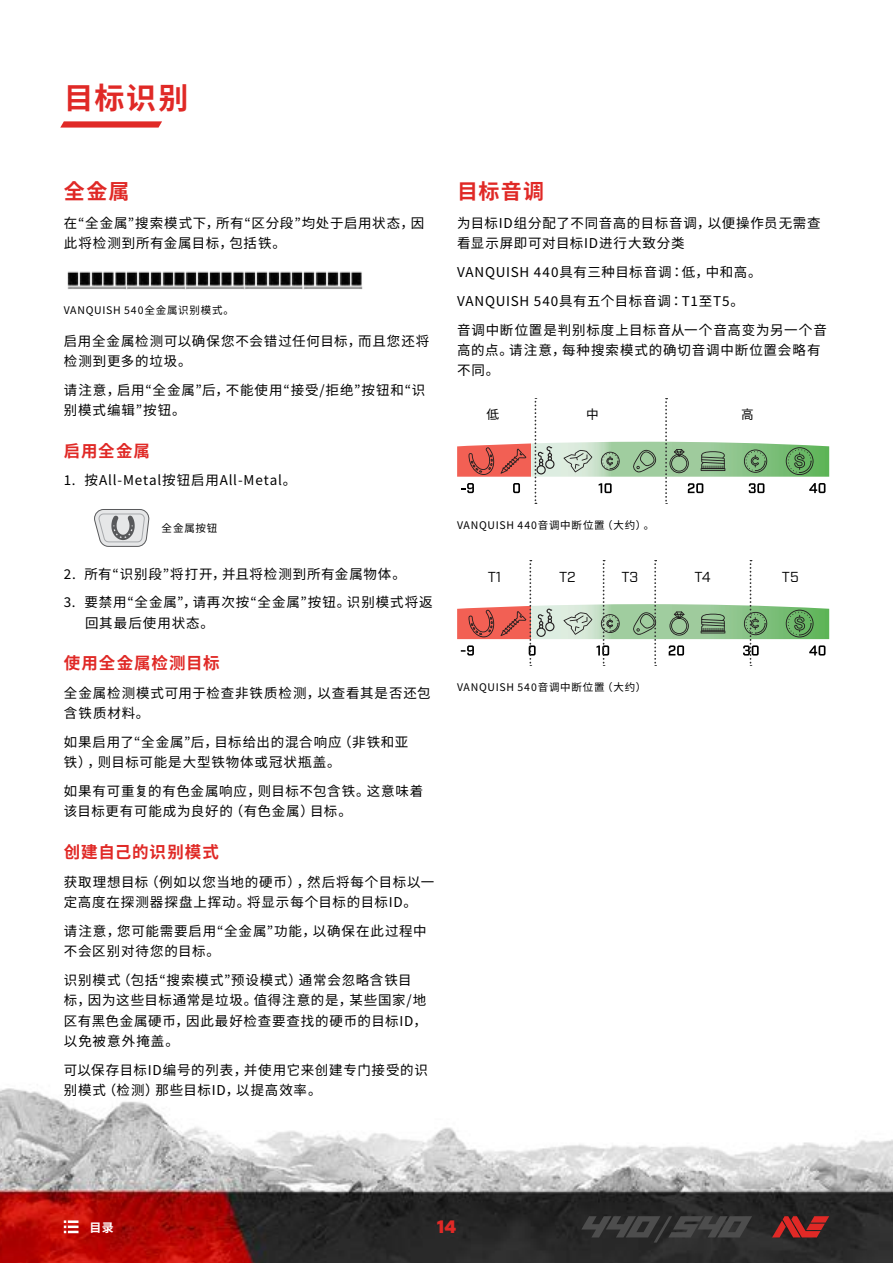
<style>
.page{position:relative;width:893px;height:1263px;background:#fff}
.page>*{position:absolute;margin:0;border:0;box-sizing:border-box;transform-origin:0 0}
.t1{font:700 30px "Source Han Sans";color:#e02926}
.t2{font:700 21px "Source Han Sans";letter-spacing:.06em;color:#e02926}
.t3{font:900 18px "Industry";color:#e02926}
.t4{font:700 16.5px "Source Han Sans";letter-spacing:.055em;color:#e02926}
.t5{font:14.4px "Industry";letter-spacing:-.01em;color:#000}
.t6{font:13.5px/20.2px "Source Han Sans";letter-spacing:.06em;color:#000}
.t7{font:13.5px/20.2px "Source Han Sans";letter-spacing:.08em;color:#000}
.t8{font:12.6px "Source Han Sans";color:#000}
.t9{font:700 12px "Source Han Sans";color:#fff}
.t10{font:10.5px "Source Han Sans";letter-spacing:.07em;color:#000}
</style>
<div class="page">
<img style="left:0;top:289px;width:893px;height:974px">
<svg style="left:64px;top:1220px;width:15px;height:13px"></svg>
<svg style="left:60px;top:121px;width:102px;height:7px"></svg>
<svg style="left:581px;top:1216px;width:171px;height:26px;background:#3a3a3a"></svg>
<svg style="left:772px;top:1216px;width:57px;height:21px"></svg>
<img style="left:67px;top:271px;width:8px;height:18px">
<img style="left:355px;top:271px;width:8px;height:18px">
<img style="left:75px;top:271px;width:59px;height:18px">
<img style="left:134px;top:271px;width:58px;height:18px">
<img style="left:192px;top:271px;width:163px;height:18px">
<svg style="left:94px;top:509px;width:56px;height:38px;background:#c8c9cb"></svg>
<svg style="left:461px;top:483px;width:13px;height:10px"></svg>
<svg style="left:457px;top:442px;width:44px;height:35px"></svg>
<svg style="left:468px;top:447px;width:26px;height:29px"></svg>
<svg style="left:501px;top:398px;width:328px;height:106px"></svg>
<div style="left:457px;top:604px;width:74px;height:35px;background:#f26054"></div>
<svg style="left:461px;top:560px;width:368px;height:106px"></svg>
<h1 class="t1" style="left:64px;top:81px;width:126px">目标识别</h1>
<h2 class="t2" style="left:64px;top:180px;width:67px">全金属</h2>
<p class="t6" style="left:64px;top:213px;width:362px">在“全金属”搜索模式下，所有“区分段”均处于启用状态，因此将检测到所有金属目标，包括铁。</p>
<p class="t10" style="left:64px;top:305px;width:172px">VANQUISH 540全金属识别模式。</p>
<p class="t6" style="left:64px;top:331px;width:367px">启用全金属检测可以确保您不会错过任何目标，而且您还将检测到更多的垃圾。</p>
<p class="t7" style="left:64px;top:380px;width:363px">请注意，启用“全金属”后，不能使用“接受/拒绝”按钮和“识别模式编辑”按钮。</p>
<p class="t4" style="left:64px;top:441px;width:88px">启用全金属</p>
<p class="t6" style="left:64px;top:471px;width:234px">1. 按All-Metal按钮启用All-Metal。</p>
<p class="t10" style="left:162px;top:522px;width:57px">全金属按钮</p>
<p class="t6" style="left:64px;top:564px;width:344px">2. 所有“识别段”将打开，并且将检测到所有金属物体。</p>
<p class="t6" style="left:85px;top:593px;width:349px;text-indent:-21px">3. 要禁用“全金属”，请再次按“全金属”按钮。识别模式将返回其最后使用状态。</p>
<p class="t4" style="left:64px;top:654px;width:157px">使用全金属检测目标</p>
<p class="t6" style="left:64px;top:683px;width:369px">全金属检测模式可用于检查非铁质检测，以查看其是否还包含铁质材料。</p>
<p class="t6" style="left:64px;top:732px;width:346px">如果启用了“全金属”后，目标给出的混合响应（非铁和亚铁），则目标可能是大型铁物体或冠状瓶盖。</p>
<p class="t6" style="left:64px;top:781px;width:361px">如果有可重复的有色金属响应，则目标不包含铁。这意味着该目标更有可能成为良好的（有色金属）目标。</p>
<p class="t4" style="left:64px;top:843px;width:157px">创建自己的识别模式</p>
<p class="t6" style="left:64px;top:872px;width:372px">获取理想目标（例如以您当地的硬币），然后将每个目标以一定高度在探测器探盘上挥动。将显示每个目标的目标ID。</p>
<p class="t6" style="left:64px;top:921px;width:365px">请注意，您可能需要启用“全金属”功能，以确保在此过程中不会区别对待您的目标。</p>
<p class="t6" style="left:64px;top:970px;width:365px">识别模式（包括“搜索模式”预设模式）通常会忽略含铁目标，因为这些目标通常是垃圾。值得注意的是，某些国家/地区有黑色金属硬币，因此最好检查要查找的硬币的目标ID，以免被意外掩盖。</p>
<p class="t6" style="left:64px;top:1060px;width:366px">可以保存目标ID编号的列表，并使用它来创建专门接受的识别模式（检测）那些目标ID，以提高效率。</p>
<h2 class="t2" style="left:457px;top:180px;width:88px">目标音调</h2>
<p class="t6" style="left:457px;top:213px;width:365px">为目标ID组分配了不同音高的目标音调，以便操作员无需查看显示屏即可对目标ID进行大致分类</p>
<p class="t6" style="left:457px;top:258px;width:371px;line-height:28.8px">VANQUISH 440具有三种目标音调：低，中和高。<br>VANQUISH 540具有五个目标音调：T1至T5。<br>音调中断位置是判别标度上目标音从一个音高变为另一个音</p>
<p class="t6" style="left:457px;top:340px;width:365px">高的点。请注意，每种搜索模式的确切音调中断位置会略有不同。</p>
<p class="t8" style="left:486px;top:408px;width:14px">低</p>
<p class="t8" style="left:586px;top:408px;width:14px">中</p>
<p class="t8" style="left:741px;top:408px;width:14px">高</p>
<p class="t10" style="left:457px;top:519px;width:199px">VANQUISH 440音调中断位置（大约）。</p>
<p class="t5" style="left:488px;top:569px;width:15px">T1</p>
<p class="t5" style="left:559px;top:569px;width:18px">T2</p>
<p class="t5" style="left:621px;top:569px;width:18px">T3</p>
<p class="t5" style="left:695px;top:569px;width:18px">T4</p>
<p class="t5" style="left:782px;top:569px;width:18px">T5</p>
<p class="t10" style="left:457px;top:682px;width:191px">VANQUISH 540音调中断位置（大约）</p>
<p class="t9" style="left:90px;top:1220px;width:26px">目录</p>
<h3 class="t3" style="left:437px;top:1216px;width:21px">14</h3>
</div>
